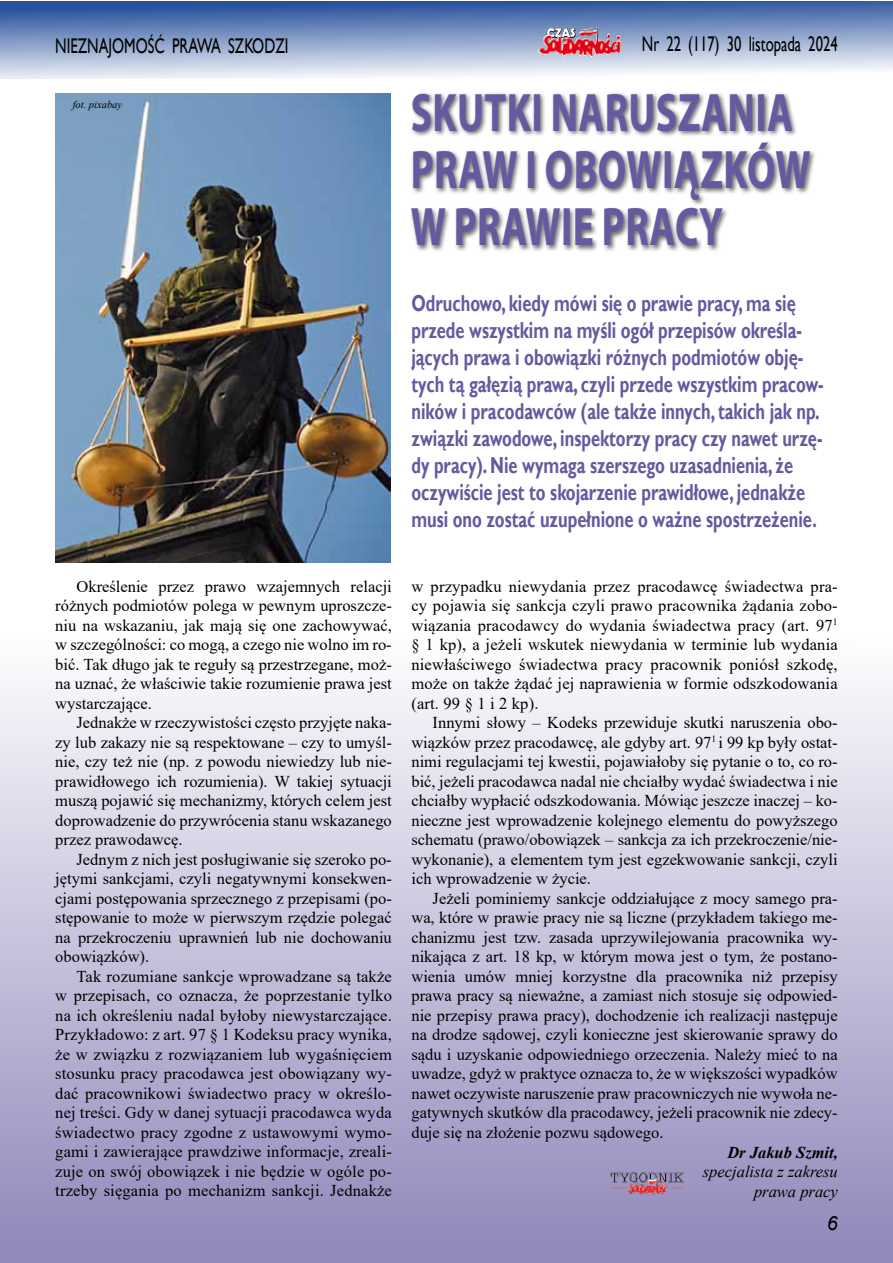
<style>
.page{position:relative;width:893px;height:1263px;background:#fff}
.page>*{position:absolute;margin:0;border:0;box-sizing:border-box;transform-origin:0 0}
.t1{font:700 54.45px/57px "Myriad Pro";letter-spacing:.01em;color:#655a9f;scale:.73 1}
.t2{font:700 23.1px/27px "Gill Sans";color:#655a9f;scale:.71 1}
.t3{font:21.15px "Gill Sans";color:#000;scale:.69 1}
.t4{font:italic 19.5px "Arial";color:#000}
.t5{font:16.5px/19.5px "Times New Roman";color:#000;text-align:justify}
.t6{font:italic 16.5px/19.5px "Times New Roman";color:#000;text-align:right}
.t7{font:italic 700 16.5px "Times New Roman";color:#000}
.t8{font:700 12.6px "Berlin Sans FB Demi";color:#fff}
.t9{font:italic 10.5px "Times New Roman";color:#000}
</style>
<div class="page">
<div style="left:0;top:638px;width:893px;height:625px;background:linear-gradient(to bottom,#fefefe,#9086ba)"></div>
<svg style="left:0;top:1px;width:893px;height:77px"></svg>
<svg style="left:547px;top:26px;width:28px;height:2px"></svg>
<img style="left:537px;top:29px;width:85px;height:27px">
<img style="left:578px;top:27px;width:22px;height:1px">
<img style="left:539px;top:28px;width:81px;height:27px">
<img style="left:603px;top:1168px;width:85px;height:31px">
<img style="left:56px;top:94px;width:334px;height:468px">
<div style="left:409px;top:91px;width:407px;height:161px;background:#000;opacity:.58"></div>
<p class="t8" style="left:547px;top:26px;width:30px">CZAS</p>
<p class="t3" style="left:55px;top:33px;width:340px">NIEZNAJOMOŚĆ PRAWA SZKODZI</p>
<p class="t3" style="left:642px;top:32px;width:285px">NR 22 (117) 30 LISTOPADA 2024</p>
<p class="t9" style="left:73px;top:98px;width:51px">fot. pixabay</p>
<h1 class="t1" style="left:411px;top:82px;width:549px">SKUTKI NARUSZANIA<br>PRAW I OBOWIĄZKÓW<br>W PRAWIE PRACY</h1>
<p class="t5" style="left:55px;top:576px;width:338px;text-indent:21px">Określenie przez prawo wzajemnych relacji różnych podmiotów polega w pewnym uproszcze&shy;niu na wskazaniu, jak mają się one zachowywać, w szczególności: co mogą, a czego nie wolno im ro&shy;bić. Tak długo jak te reguły są przestrzegane, moż&shy;na uznać, że właściwie takie rozumienie prawa jest wystarczające.</p>
<p class="t5" style="left:55px;top:712px;width:338px;text-indent:21px">Jednakże w rzeczywistości często przyjęte naka&shy;zy lub zakazy nie są respektowane – czy to umyśl&shy;nie, czy też nie (np. z powodu niewiedzy lub nie&shy;prawidłowego ich rozumienia). W takiej sytuacji muszą pojawić się mechanizmy, których celem jest doprowadzenie do przywrócenia stanu wskazanego przez prawodawcę.</p>
<p class="t5" style="left:55px;top:849px;width:338px;text-indent:21px">Jednym z nich jest posługiwanie się szeroko po&shy;jętymi sankcjami, czyli negatywnymi konsekwen&shy;cjami postępowania sprzecznego z przepisami (po&shy;stępowanie to może w pierwszym rzędzie polegać na przekroczeniu uprawnień lub nie dochowaniu obowiązków).</p>
<p class="t5" style="left:55px;top:966px;width:338px;text-indent:21px">Tak rozumiane sankcje wprowadzane są także w przepisach, co oznacza, że poprzestanie tylko na ich określeniu nadal byłoby niewystarczające.<br>Przykładowo: z art. 97 § 1 Kodeksu pracy wynika, że w związku z rozwiązaniem lub wygaśnięciem stosunku pracy pracodawca jest obowiązany wy&shy;dać pracownikowi świadectwo pracy w określo&shy;nej treści. Gdy w danej sytuacji pracodawca wyda świadectwo pracy zgodne z ustawowymi wymo&shy;gami i zawierające prawdziwe informacje, zreali&shy;zuje on swój obowiązek i nie będzie w ogóle po&shy;trzeby sięgania po mechanizm sankcji. Jednakże</p>
<p class="t2" style="left:411px;top:290px;width:582px">Odruchowo, kiedy mówi się o prawie pracy, ma się przede wszystkim na myśli ogół przepisów określa&shy;jących prawa i obowiązki różnych podmiotów obję&shy;tych tą gałęzią prawa, czyli przede wszystkim pracow&shy;ników i pracodawców (ale także innych, takich jak np. związki zawodowe, inspektorzy pracy czy nawet urzę&shy;dy pracy). Nie wymaga szerszego uzasadnienia, że oczywiście jest to skojarzenie prawidłowe, jednakże musi ono zostać uzupełnione o ważne spostrzeżenie.</p>
<p class="t5" style="left:411px;top:576px;width:428px">w przypadku niewydania przez pracodawcę świadectwa pra&shy;cy pojawia się sankcja czyli prawo pracownika żądania zobo&shy;wiązania pracodawcy do wydania świadectwa pracy (art. 97<sup>1 </sup>§ 1 kp), a jeżeli wskutek niewydania w terminie lub wydania niewłaściwego świadectwa pracy pracownik poniósł szkodę, może on także żądać jej naprawienia w formie odszkodowania (art. 99 § 1 i 2 kp).</p>
<p class="t5" style="left:411px;top:712px;width:428px;text-indent:21px">Innymi słowy – Kodeks przewiduje skutki naruszenia obo&shy;wiązków przez pracodawcę, ale gdyby art. 97<sup>1</sup> i 99 kp były ostat&shy;nimi regulacjami tej kwestii, pojawiałoby się pytanie o to, co ro&shy;bić, jeżeli pracodawca nadal nie chciałby wydać świadectwa i nie chciałby wypłacić odszkodowania. Mówiąc jeszcze inaczej – ko&shy;nieczne jest wprowadzenie kolejnego elementu do powyższego schematu (prawo/obowiązek – sankcja za ich przekroczenie/nie&shy;wykonanie), a elementem tym jest egzekwowanie sankcji, czyli ich wprowadzenie w życie.</p>
<p class="t5" style="left:411px;top:888px;width:428px;text-indent:21px">Jeżeli pominiemy sankcje oddziałujące z mocy samego pra&shy;wa, które w prawie pracy nie są liczne (przykładem takiego me&shy;chanizmu jest tzw. zasada uprzywilejowania pracownika wy&shy;nikająca z art. 18 kp, w którym mowa jest o tym, że postano&shy;wienia umów mniej korzystne dla pracownika niż przepisy prawa pracy są nieważne, a zamiast nich stosuje się odpowied&shy;nie przepisy prawa pracy), dochodzenie ich realizacji następuje na drodze sądowej, czyli konieczne jest skierowanie sprawy do sądu i uzyskanie odpowiedniego orzeczenia. Należy mieć to na uwadze, gdyż w praktyce oznacza to, że w większości wypadków nawet oczywiste naruszenie praw pracowniczych nie wywoła ne&shy;gatywnych skutków dla pracodawcy, jeżeli pracownik nie zdecy&shy;duje się na złożenie pozwu sądowego.</p>
<p class="t7" style="left:727px;top:1140px;width:112px">Dr Jakub Szmit,</p>
<p class="t6" style="left:703px;top:1161px;width:137px">specjalista z zakresu prawa pracy</p>
<p class="t4" style="left:827px;top:1211px;width:12px">6</p>
</div>
